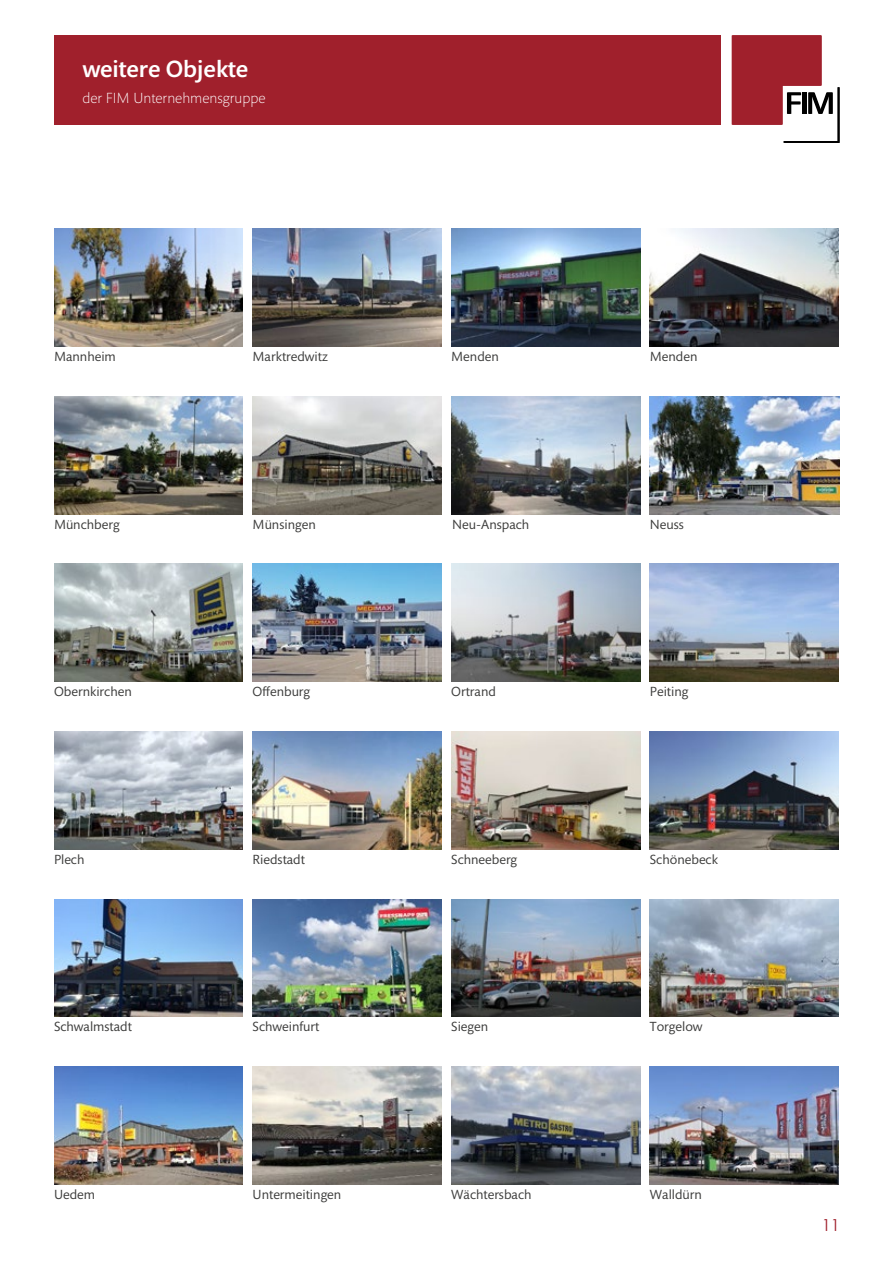
<style>
.page{position:relative;width:893px;height:1263px;background:#fff}
.page>*{position:absolute;margin:0;border:0;box-sizing:border-box;transform-origin:0 0}
.t1{font:500 24px "Mundo Sans Capital";color:#fff}
.t2{font:16.5px "Century Gothic";color:#a0202c}
.t3{font:300 15px "Mundo Sans Capital";color:#fff}
.t4{font:13.5px "Mundo Sans Capital";color:#3c3c3b}
</style>
<div class="page">
<svg style="left:732px;top:36px;width:108px;height:107px"></svg>
<div style="left:54px;top:36px;width:666px;height:89px;background:#a0202c"></div>
<img style="left:54px;top:229px;width:189px;height:117px">
<img style="left:253px;top:229px;width:189px;height:117px">
<img style="left:451px;top:229px;width:189px;height:117px">
<img style="left:650px;top:229px;width:189px;height:117px">
<img style="left:54px;top:396px;width:189px;height:118px">
<img style="left:253px;top:396px;width:189px;height:118px">
<img style="left:451px;top:396px;width:189px;height:118px">
<img style="left:650px;top:396px;width:190px;height:118px">
<img style="left:54px;top:564px;width:189px;height:117px">
<img style="left:253px;top:564px;width:189px;height:117px">
<img style="left:451px;top:564px;width:189px;height:117px">
<img style="left:650px;top:564px;width:189px;height:117px">
<img style="left:54px;top:731px;width:189px;height:118px">
<img style="left:253px;top:731px;width:189px;height:118px">
<img style="left:451px;top:731px;width:189px;height:118px">
<img style="left:650px;top:731px;width:189px;height:118px">
<img style="left:54px;top:899px;width:189px;height:117px">
<img style="left:253px;top:899px;width:189px;height:117px">
<img style="left:451px;top:899px;width:189px;height:117px">
<img style="left:650px;top:899px;width:189px;height:117px">
<img style="left:54px;top:1066px;width:189px;height:118px">
<img style="left:253px;top:1066px;width:189px;height:118px">
<img style="left:451px;top:1067px;width:189px;height:117px">
<img style="left:650px;top:1066px;width:189px;height:118px">
<h1 class="t1" style="left:83px;top:56px;width:93px">Por folio</h1>
<h1 class="t1" style="left:82px;top:56px;width:167px">weitere Objekte</h1>
<p class="t3" style="left:82px;top:90px;width:185px">der FIM Unternehmensgruppe</p>
<p class="t4" style="left:54px;top:349px;width:63px">Mannheim</p>
<p class="t4" style="left:253px;top:349px;width:77px">Marktredwitz</p>
<p class="t4" style="left:451px;top:349px;width:49px">Menden</p>
<p class="t4" style="left:650px;top:349px;width:49px">Menden</p>
<p class="t4" style="left:54px;top:517px;width:67px">Münchberg</p>
<p class="t4" style="left:54px;top:684px;width:79px">Obernkirchen</p>
<p class="t4" style="left:253px;top:517px;width:65px">Münsingen</p>
<p class="t4" style="left:452px;top:517px;width:79px">Neu-Anspach</p>
<p class="t4" style="left:650px;top:517px;width:35px">Neuss</p>
<p class="t4" style="left:253px;top:684px;width:59px">Offenburg</p>
<p class="t4" style="left:451px;top:684px;width:46px">Ortrand</p>
<p class="t4" style="left:650px;top:684px;width:40px">Peiting</p>
<p class="t4" style="left:54px;top:852px;width:32px">Plech</p>
<p class="t4" style="left:253px;top:852px;width:54px">Riedstadt</p>
<p class="t4" style="left:451px;top:852px;width:67px">Schneeberg</p>
<p class="t4" style="left:650px;top:852px;width:70px">Schönebeck</p>
<p class="t4" style="left:54px;top:1019px;width:79px">Schwalmstadt</p>
<p class="t4" style="left:253px;top:1019px;width:68px">Schweinfurt</p>
<p class="t4" style="left:451px;top:1019px;width:38px">Siegen</p>
<p class="t4" style="left:650px;top:1019px;width:54px">Torgelow</p>
<p class="t4" style="left:54px;top:1187px;width:43px">Uedem</p>
<p class="t4" style="left:253px;top:1187px;width:90px">Untermeitingen</p>
<p class="t4" style="left:451px;top:1187px;width:82px">Wächtersbach</p>
<p class="t4" style="left:650px;top:1187px;width:54px">Walldürn</p>
<p class="t2" style="left:822px;top:1213px;width:20px">11</p>
</div>
